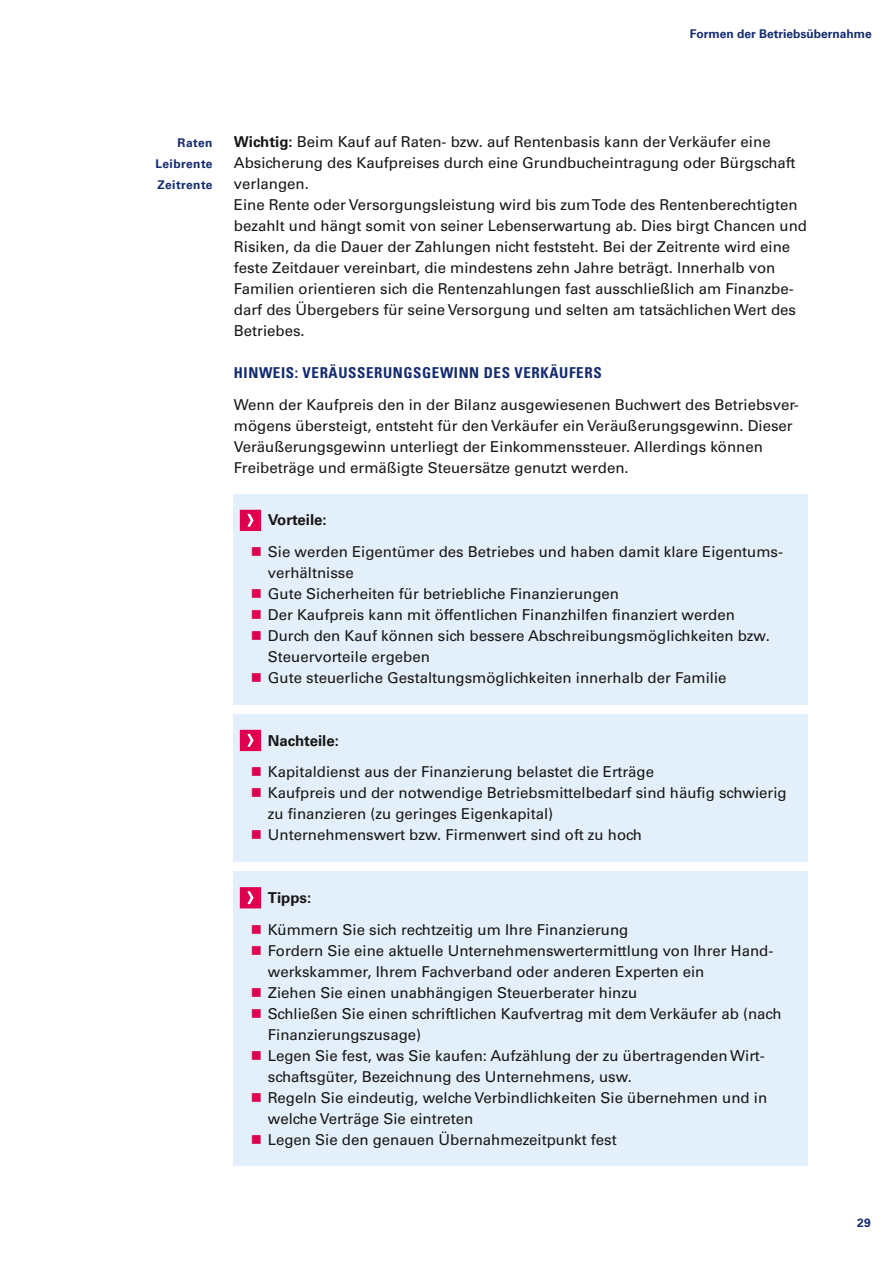
<style>
.page{position:relative;width:893px;height:1263px;background:#fff}
.page>*{position:absolute;margin:0;border:0;box-sizing:border-box;transform-origin:0 0}
.Kasten_2__Hierarchie{font:15px/21px "Univers LT Std";color:#181716}
.Fließtext_schwarz{font:15px/21px "Univers LT Std";color:#181716}
._3__Hierarchie_Versa{font:700 condensed 15px "Univers LT Std";letter-spacing:.04em;color:#142b70}
.Kasten_1__Hierarchie{font:700 15px "Univers LT Std";color:#181716}
.Fließtext_Stichworts{font:700 12px "Univers LT Std";color:#142b70}
.Fließtext_Stichworts-2{font:700 12px "Univers LT Std";letter-spacing:.04em;color:#142b70}
.s1{font-weight:700}
.s2{color:#de004f}
</style>
<div class="page">
<div style="left:234px;top:494px;width:574px;height:211px;background:#e3effa"></div>
<div style="left:234px;top:714px;width:574px;height:147px;background:#e3effa"></div>
<div style="left:234px;top:871px;width:574px;height:295px;background:#e3effa"></div>
<svg style="left:240px;top:510px;width:21px;height:21px"></svg>
<svg style="left:240px;top:730px;width:21px;height:21px"></svg>
<svg style="left:240px;top:887px;width:21px;height:21px"></svg>
<p class="Fließtext_Stichworts" style="left:690px;top:27px;width:184px">Formen der Betriebsübernahme</p>
<p class="Fließtext_Stichworts" style="left:178px;top:136px;width:37px">Raten</p>
<p class="Fließtext_Stichworts-2" style="left:155px;top:157px;width:59px">Leibrente</p>
<p class="Fließtext_Stichworts-2" style="left:157px;top:178px;width:57px">Zeitrente</p>
<p class="Fließtext_schwarz" style="left:234px;top:132px;width:563px"><span class="s1">Wichtig:</span> Beim Kauf auf Raten- bzw. auf Rentenbasis kann der Verkäufer eine<br>Absicherung des Kaufpreises durch eine Grundbucheintragung oder Bürgschaft verlangen.</p>
<p class="Fließtext_schwarz" style="left:234px;top:195px;width:575px">Eine Rente oder Versorgungsleistung wird bis zum Tode des Rentenberechtigten bezahlt und hängt somit von seiner Lebenserwartung ab. Dies birgt Chancen und Risiken, da die Dauer der Zahlungen nicht feststeht. Bei der Zeitrente wird eine feste Zeitdauer vereinbart, die mindestens zehn Jahre beträgt. Innerhalb von Familien orientieren sich die Rentenzahlungen fast ausschließlich am Finanzbe&shy;darf des Übergebers für seine Versorgung und selten am tatsächlichen Wert des Betriebes.</p>
<p class="_3__Hierarchie_Versa" style="left:234px;top:364px;width:369px">HINWEIS: VERÄUSSERUNGSGEWINN DES VERKÄUFERS</p>
<p class="Fließtext_schwarz" style="left:234px;top:394px;width:566px">Wenn der Kaufpreis den in der Bilanz ausgewiesenen Buchwert des Betriebsver&shy;mögens übersteigt, entsteht für den Verkäufer ein Veräußerungsgewinn. Dieser Veräußerungsgewinn unterliegt der Einkommenssteuer. Allerdings können Freibeträge und ermäßigte Steuersätze genutzt werden.</p>
<p class="Kasten_1__Hierarchie" style="left:268px;top:511px;width:60px">Vorteile:</p>
<p class="Kasten_2__Hierarchie" style="left:268px;top:541px;width:517px;text-indent:-17px"><span class="s2">■</span> Sie werden Eigentümer des Betriebes und haben damit klare Eigentums&shy;verhältnisse</p>
<p class="Kasten_2__Hierarchie" style="left:251px;top:583px;width:370px"><span class="s2">■</span> Gute Sicherheiten für betriebliche Finanzierungen</p>
<p class="Kasten_2__Hierarchie" style="left:251px;top:604px;width:486px"><span class="s2">■</span> Der Kaufpreis kann mit öffentlichen Finanzhilfen finanziert werden</p>
<p class="Kasten_2__Hierarchie" style="left:268px;top:625px;width:501px;text-indent:-17px"><span class="s2">■</span> Durch den Kauf können sich bessere Abschreibungsmöglichkeiten bzw.<br>Steuervorteile ergeben</p>
<p class="Kasten_2__Hierarchie" style="left:251px;top:667px;width:477px"><span class="s2">■</span> Gute steuerliche Gestaltungsmöglichkeiten innerhalb der Familie</p>
<p class="Kasten_1__Hierarchie" style="left:268px;top:732px;width:73px">Nachteile:</p>
<p class="Kasten_2__Hierarchie" style="left:251px;top:762px;width:405px"><span class="s2">■</span> Kapitaldienst aus der Finanzierung belastet die Erträge</p>
<p class="Kasten_2__Hierarchie" style="left:268px;top:783px;width:520px;text-indent:-17px"><span class="s2">■</span> Kaufpreis und der notwendige Betriebsmittelbedarf sind häufig schwierig zu finanzieren (zu geringes Eigenkapital)</p>
<p class="Kasten_2__Hierarchie" style="left:251px;top:825px;width:393px"><span class="s2">■</span> Unternehmenswert bzw. Firmenwert sind oft zu hoch</p>
<p class="Kasten_1__Hierarchie" style="left:268px;top:889px;width:45px">Tipps:</p>
<p class="Kasten_2__Hierarchie" style="left:251px;top:919px;width:379px"><span class="s2">■</span> Kümmern Sie sich rechtzeitig um Ihre Finanzierung</p>
<p class="Kasten_2__Hierarchie" style="left:268px;top:940px;width:507px;text-indent:-17px"><span class="s2">■</span> Fordern Sie eine aktuelle Unternehmenswertermittlung von Ihrer Hand&shy;werkskammer, Ihrem Fachverband oder anderen Experten ein</p>
<p class="Kasten_2__Hierarchie" style="left:251px;top:982px;width:388px"><span class="s2">■</span> Ziehen Sie einen unabhängigen Steuerberater hinzu</p>
<p class="Kasten_2__Hierarchie" style="left:268px;top:1003px;width:515px;text-indent:-17px"><span class="s2">■</span> Schließen Sie einen schriftlichen Kaufvertrag mit dem Verkäufer ab (nach<br>Finanzierungszusage)</p>
<p class="Kasten_2__Hierarchie" style="left:268px;top:1045px;width:498px;text-indent:-17px"><span class="s2">■</span> Legen Sie fest, was Sie kaufen: Aufzählung der zu übertragenden Wirt&shy;schaftsgüter, Bezeichnung des Unternehmens, usw.</p>
<p class="Kasten_2__Hierarchie" style="left:268px;top:1087px;width:501px;text-indent:-17px"><span class="s2">■</span> Regeln Sie eindeutig, welche Verbindlichkeiten Sie übernehmen und in welche Verträge Sie eintreten</p>
<p class="Kasten_2__Hierarchie" style="left:251px;top:1129px;width:367px"><span class="s2">■</span> Legen Sie den genauen Übernahmezeitpunkt fest</p>
<p class="Fließtext_Stichworts" style="left:857px;top:1216px;width:15px">29</p>
</div>
